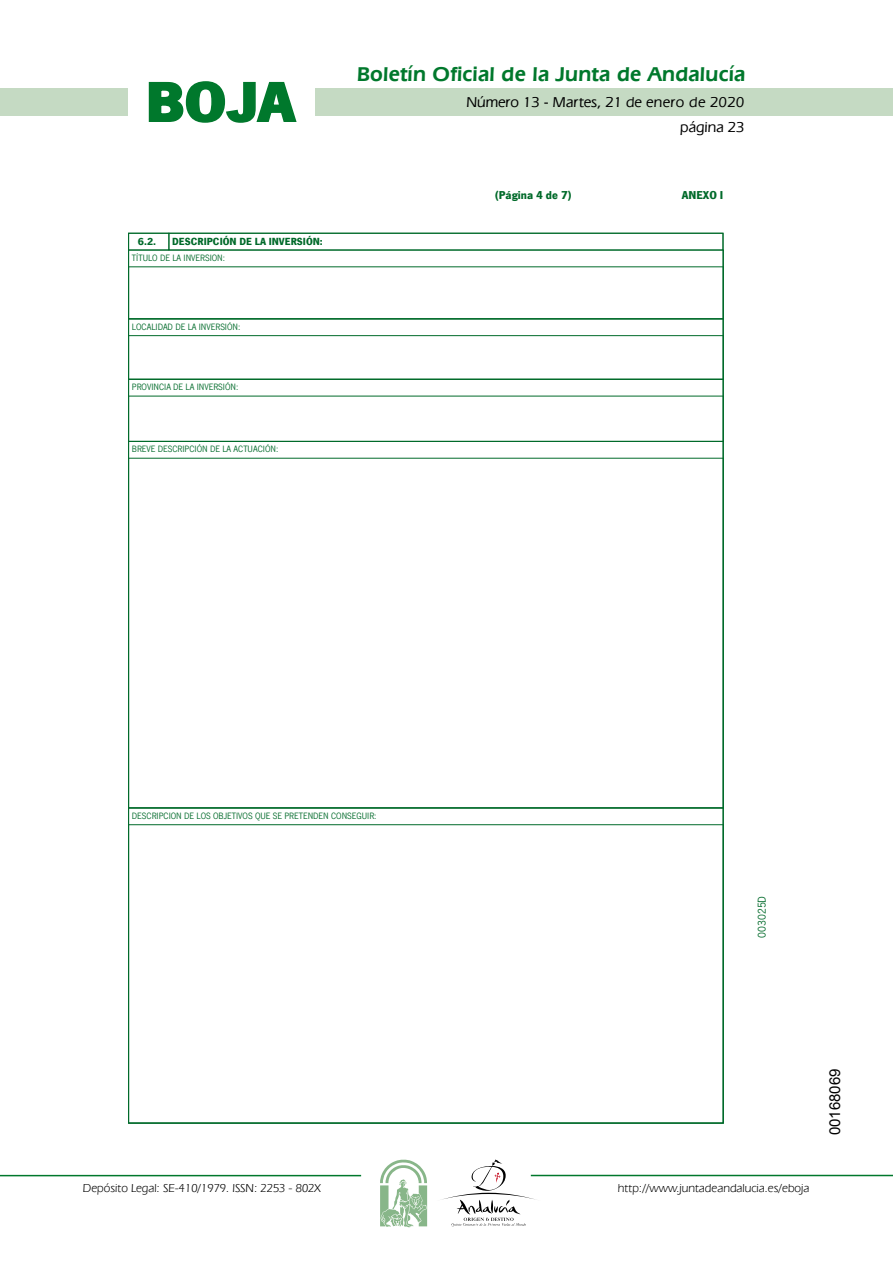
<style>
.page{position:relative;width:893px;height:1263px;background:#fff}
.page>*{position:absolute;margin:0;border:0;box-sizing:border-box;transform-origin:0 0}
.t1{font:700 57.75px "News Got T";color:#00782c;scale:1.14 1}
.t2{font:600 21px "Eras IT Cby BT";letter-spacing:.01em;color:#00782c}
.t3{font:500 15px/24.5px "Eras IT Cby BT";color:#000;text-align:right}
.t4{font:15px "Arial";color:#000}
.t5{font:12px "Eras IT Cby BT";color:#000}
.t6{font:700 11.85px "News Got T";color:#006a2a}
.t7{font:11.85px "News Got T";color:#006a2a}
.t8{font:700 10.65px "News Got T";color:#006a2a}
.t9{font:9.45px "News Got T";color:#006a2a}
</style>
<div class="page">
<div style="left:315px;top:88px;width:577px;height:28px;background:#c5dac3"></div>
<div style="left:0;top:88px;width:128px;height:28px;background:#c5dac3"></div>
<hr style="left:0;top:1175px;width:361px;height:1px;background:#00782c">
<hr style="left:531px;top:1175px;width:361px;height:1px;background:#00782c">
<svg style="left:148px;top:81px;width:149px;height:42px"></svg>
<svg style="left:380px;top:1159px;width:47px;height:68px"></svg>
<svg style="left:442px;top:1159px;width:100px;height:67px"></svg>
<div style="left:128px;top:233px;width:41px;height:18px;border:1px solid #006a2a"></div>
<div style="left:168px;top:233px;width:555px;height:18px;border:1px solid #006a2a"></div>
<div style="left:128px;top:250px;width:595px;height:69px;border:1px solid #006a2a"></div>
<div style="left:128px;top:267px;width:595px;height:52px;border:1px solid #006a2a"></div>
<div style="left:128px;top:335px;width:595px;height:45px;border:1px solid #006a2a"></div>
<div style="left:128px;top:379px;width:595px;height:63px;border:1px solid #006a2a"></div>
<div style="left:128px;top:824px;width:595px;height:299px;border:1px solid #006a2a"></div>
<h1 class="t1" style="left:145px;top:68px;width:133px">BOJA</h1>
<p class="t8" style="left:138px;top:235px;width:20px">6.2.</p>
<p class="t8" style="left:172px;top:235px;width:152px">DESCRIPCIÓN DE LA INVERSIÓN:</p>
<p class="t9" style="left:132px;top:253px;width:95px">TÍTULO DE LA INVERSION:</p>
<p class="t9" style="left:132px;top:321px;width:110px">LOCALIDAD DE LA INVERSIÓN:</p>
<p class="t9" style="left:132px;top:382px;width:108px">PROVINCIA DE LA INVERSIÓN:</p>
<p class="t9" style="left:132px;top:444px;width:148px">BREVE DESCRIPCIÓN DE LA ACTUACIÓN:</p>
<h2 class="t2" style="left:357px;top:62px;width:390px">Boletín Oficial de la Junta de Andalucía</h2>
<h3 class="t3" style="left:466px;top:90px;width:279px">Número 13 - Martes, 21 de enero de 2020 página 23</h3>
<p class="t6" style="left:495px;top:188px;width:78px">(Página 4 de 7)</p>
<p class="t6" style="left:681px;top:188px;width:43px">ANEXO I</p>
<p class="t9" style="left:132px;top:810px;width:246px">DESCRIPCION DE LOS OBJETIVOS QUE SE PRETENDEN CONSEGUIR:</p>
<p class="t7" style="left:755px;top:938px;width:43px;rotate:-90deg">003025D</p>
<p class="t5" style="left:83px;top:1181px;width:239px">Depósito Legal: SE-410/1979. ISSN: 2253 - 802X</p>
<p class="t5" style="left:618px;top:1181px;width:193px">http://www.juntadeandalucia.es/eboja</p>
<h3 class="t4" style="left:825px;top:1135px;width:68px;rotate:-90deg">00168069</h3>
</div>
